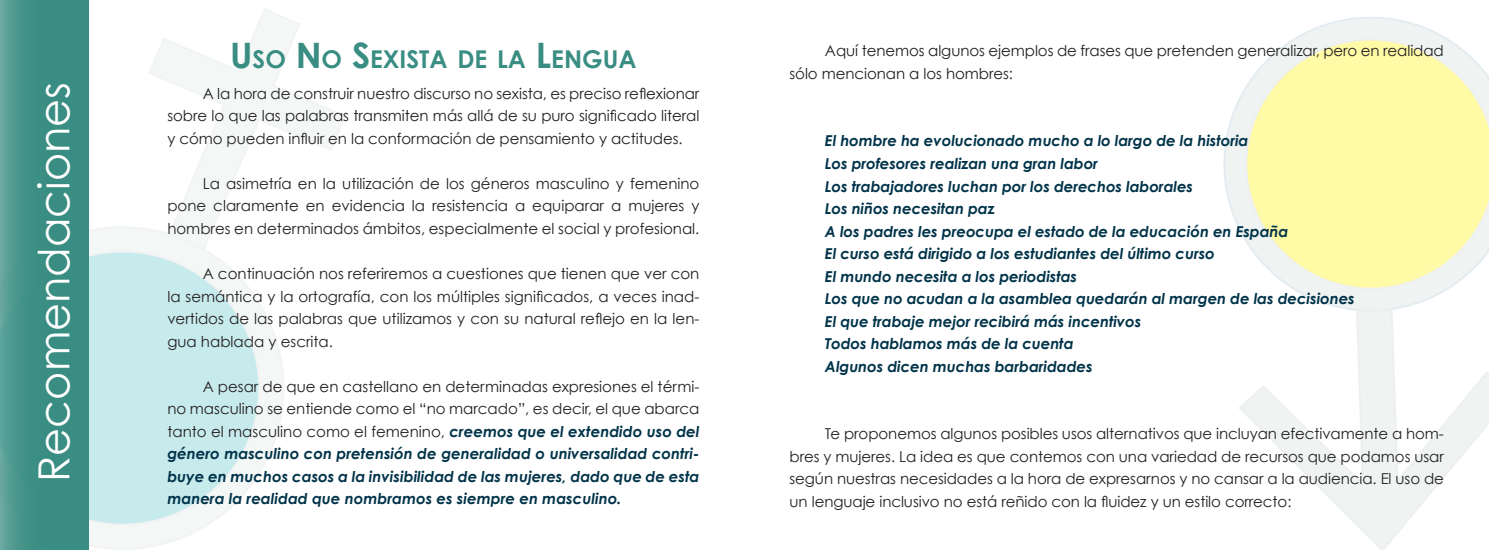
<style>
.page{position:relative;width:1489px;height:550px;background:#fff}
.page>*{position:absolute;margin:0;border:0;box-sizing:border-box;transform-origin:0 0}
.t1{font:43px "Century Gothic";color:#fff}
.t2{font:700 24.5px "Century Gothic";color:#398d82}
.t3{font:15px/22.5px "Century Gothic";letter-spacing:-.005em;color:#231f20;text-align:justify}
.t4{font:italic 700 15px/22.5px "Century Gothic";letter-spacing:-.005em;color:#003349;text-align:justify}
.s1{font-size:35px}
.s2{font-weight:400;font-style:normal;color:#231f20}
</style>
<div class="page">
<svg style="left:89px;top:227px;width:195px;height:322px"></svg>
<svg style="left:89px;top:232px;width:189px;height:311px"></svg>
<svg style="left:147px;top:9px;width:199px;height:242px"></svg>
<svg style="left:1223px;top:17px;width:190px;height:290px"></svg>
<svg style="left:1239px;top:307px;width:249px;height:242px"></svg>
<svg style="left:1228px;top:22px;width:260px;height:283px"></svg>
<svg style="left:0;top:0;width:89px;height:549px;background:#409187"></svg>
<h2 class="t2" style="left:230px;top:43px;width:408px"><span class="s1">U</span>SO <span class="s1">N</span>O <span class="s1">S</span>EXISTA DE LA <span class="s1">L</span>ENGUA</h2>
<p class="t3" style="left:789px;top:39px;width:656px;text-indent:35px">Aquí tenemos algunos ejemplos de frases que pretenden generalizar, pero en realidad sólo mencionan a los hombres:</p>
<h1 class="t1" style="left:28px;top:481px;width:401px;rotate:-90deg">Recomendaciones</h1>
<p class="t3" style="left:167px;top:82px;width:533px;text-indent:35px">A la hora de construir nuestro discurso no sexista, es preciso reflexionar sobre lo que las palabras transmiten más allá de su puro significado literal y cómo pueden influir en la conformación de pensamiento y actitudes.</p>
<p class="t3" style="left:167px;top:172px;width:533px;text-indent:35px">La asimetría en la utilización de los géneros masculino y femenino pone claramente en evidencia la resistencia a equiparar a mujeres y hombres en determinados ámbitos, especialmente el social y profesional.</p>
<p class="t3" style="left:167px;top:262px;width:533px;text-indent:35px">A continuación nos referiremos a cuestiones que tienen que ver con la semántica y la ortografía, con los múltiples significados, a veces inad&shy;vertidos de las palabras que utilizamos y con su natural reflejo en la len&shy;gua hablada y escrita.</p>
<p class="t4" style="left:167px;top:374px;width:533px;text-indent:35px"><span class="s2">A pesar de que en castellano en determinadas expresiones el térmi&shy;no masculino se entiende como el “no marcado”, es decir, el que abarca tanto el masculino como el femenino,</span> creemos que el extendido uso del género masculino con pretensión de generalidad o universalidad contri&shy;buye en muchos casos a la invisibilidad de las mujeres, dado que de esta manera la realidad que nombramos es siempre en masculino.</p>
<p class="t4" style="left:825px;top:129px;width:531px;text-align:left">El hombre ha evolucionado mucho a lo largo de la historia<br>Los profesores realizan una gran labor<br>Los trabajadores luchan por los derechos laborales<br>Los niños necesitan paz<br>A los padres les preocupa el estado de la educación en España<br>El curso está dirigido a los estudiantes del último curso<br>El mundo necesita a los periodistas<br>Los que no acudan a la asamblea quedarán al margen de las decisiones El que trabaje mejor recibirá más incentivos<br>Todos hablamos más de la cuenta<br>Algunos dicen muchas barbaridades</p>
<p class="t3" style="left:789px;top:422px;width:656px;text-indent:35px">Te proponemos algunos posibles usos alternativos que incluyan efectivamente a hom&shy;bres y mujeres. La idea es que contemos con una variedad de recursos que podamos usar según nuestras necesidades a la hora de expresarnos y no cansar a la audiencia. El uso de un lenguaje inclusivo no está reñido con la fluidez y un estilo correcto:</p>
</div>
